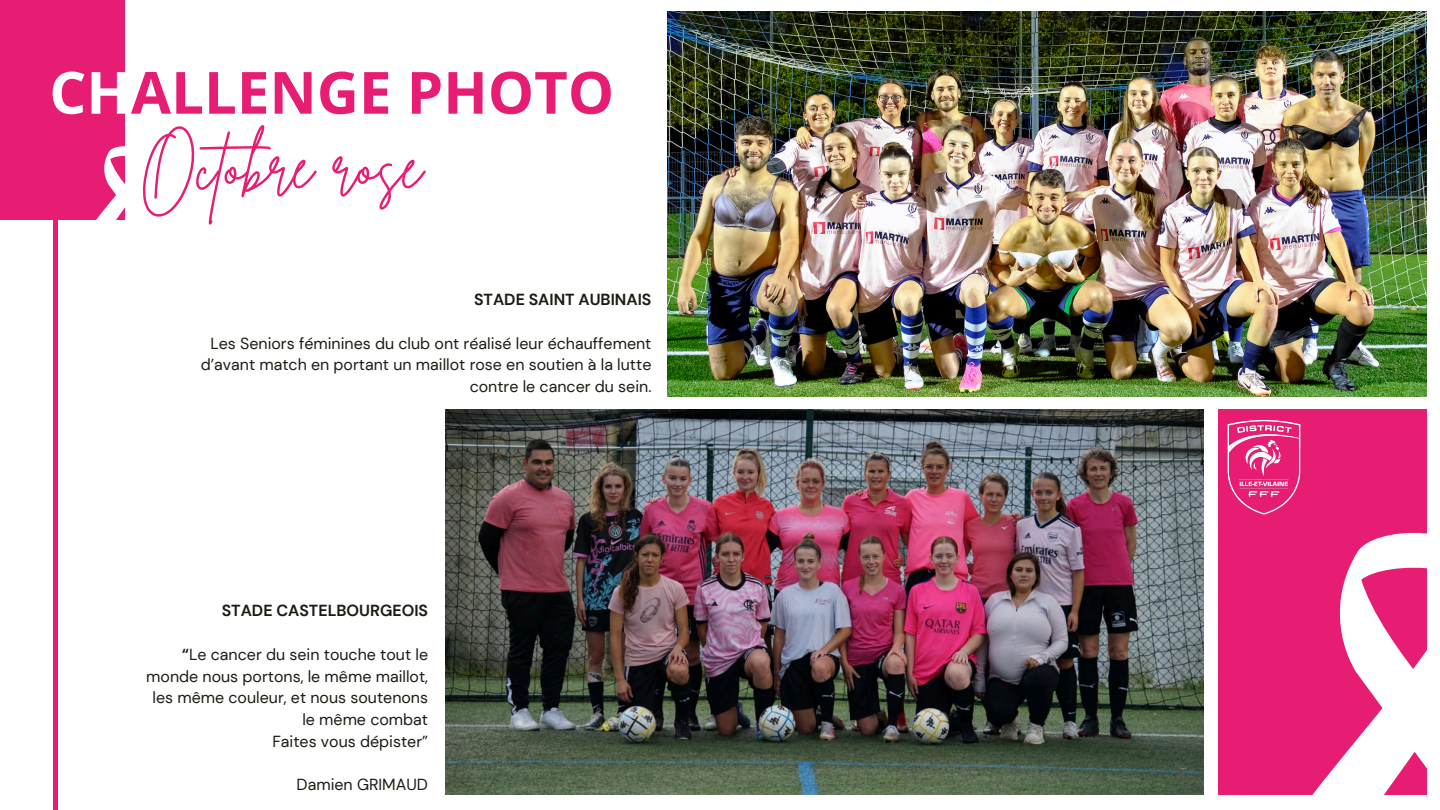
<style>
.page{position:relative;width:1440px;height:810px;background:#fff}
.page>*{position:absolute;margin:0;border:0;box-sizing:border-box;transform-origin:0 0}
.t1{font:63.4px "Brittany Signature";color:#e71d73}
.t2{font:700 58.2px "Open Sans";color:#e71d73}
.t3{font:16px/21.8px "DM Sans";color:#1a1d13;text-align:right}
.t4{font:700 16px "DM Sans";color:#1a1d13}
.s1{color:#fff}
.s2{font-weight:700}
</style>
<div class="page">
<img style="left:445px;top:409px;width:759px;height:386px">
<img style="left:668px;top:11px;width:758px;height:386px">
<div style="left:1218px;top:409px;width:209px;height:386px;background:#e71d73"></div>
<div style="left:0;top:0;width:125px;height:219px;background:#e71d73"></div>
<svg style="left:96px;top:146px;width:29px;height:74px"></svg>
<svg style="left:1312px;top:532px;width:115px;height:263px"></svg>
<hr style="left:54px;top:134px;width:4px;height:676px;background:#e71d73">
<img style="left:1227px;top:419px;width:74px;height:96px">
<p class="t2" style="left:49px;top:52px;width:566px"><span class="s1">CH</span>ALLENGE PHOTO</p>
<p class="t1" style="left:140px;top:125px;width:284px">Octobre rose</p>
<p class="t4" style="left:474px;top:289px;width:179px">STADE SAINT AUBINAIS</p>
<p class="t3" style="left:201px;top:332px;width:452px">Les Seniors féminines du club ont réalisé leur échauffement d’avant match en portant un maillot rose en soutien à la lutte contre le cancer du sein.</p>
<p class="t4" style="left:222px;top:601px;width:208px">STADE CASTELBOURGEOIS</p>
<p class="t3" style="left:146px;top:644px;width:283px"><span class="s2">“</span>Le cancer du sein touche tout le monde nous portons, le même maillot, les même couleur, et nous soutenons le même combat</p>
<h1 class="t3" style="left:272px;top:731px;width:157px">Faites vous dépister”</h1>
<h2 class="t3" style="left:297px;top:774px;width:133px">Damien GRIMAUD</h2>
</div>
